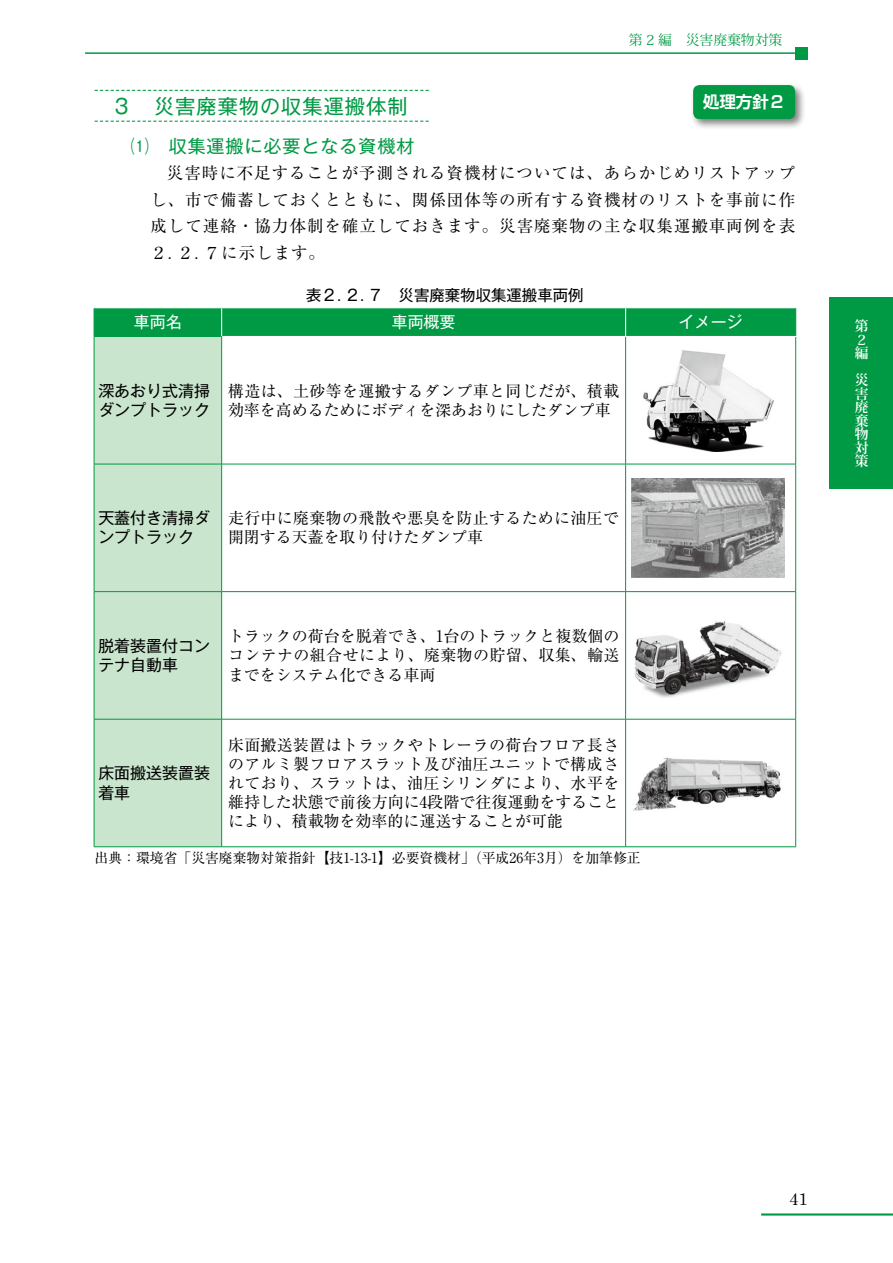
<style>
.page{position:relative;width:893px;height:1263px;background:#fff}
.page>*{position:absolute;margin:0;border:0;box-sizing:border-box;transform-origin:0 0}
.t1{font:20.25px "Gothic MB101 Pro";letter-spacing:.05em;color:#094}
.t2{font:18px "Gothic MB101 Pro";letter-spacing:.05em;color:#094}
.t3{font:16.95px "Century";color:#000}
.t4{font:16.5px/26.5px "Ryumin Pr 6";letter-spacing:.06em;color:#000;text-align:justify}
.t5{font:700 16.5px "Shin Go Pr 6 De";color:#fff}
.t6{font:15.9px/19.2px "Ryumin Pr 6";color:#000;text-align:justify}
.t7{font:15.9px/19.2px "Gothic MB101 Pro";color:#000}
.t8{font:15.9px/19.2px "Ryumin Pr 6";letter-spacing:.025em;color:#000}
.t9{font:15.9px "Gothic MB101 Pro";color:#fff}
.t10{font:15.45px "Gothic MB101 Pro";color:#000}
.t11{font:13.8px "Ryumin Pr 6";color:#000}
.t12{font:13.8px "Koz Min Pr 6 N";color:#094}
.t13{font:700 13.8px/13.5px "Koz Min Pr 6 N";color:#fff}
</style>
<div class="page">
<hr style="left:85px;top:52px;width:723px;height:2px;background:#094">
<div style="left:795px;top:47px;width:13px;height:13px;background:#094"></div>
<hr style="left:761px;top:1213px;width:132px;height:2px;background:#094">
<div style="left:829px;top:298px;width:64px;height:191px;background:#094"></div>
<svg style="left:95px;top:121px;width:334px;height:1px"></svg>
<svg style="left:95px;top:90px;width:334px;height:1px"></svg>
<div style="left:95px;top:337px;width:126px;height:509px;background:#cae5cd"></div>
<hr style="left:625px;top:337px;width:1px;height:127px;background:#094">
<hr style="left:94px;top:464px;width:128px;height:1px;background:#094">
<hr style="left:222px;top:464px;width:404px;height:1px;background:#094">
<hr style="left:626px;top:464px;width:170px;height:1px;background:#094">
<hr style="left:625px;top:464px;width:1px;height:127px;background:#094">
<hr style="left:94px;top:591px;width:128px;height:1px;background:#094">
<hr style="left:222px;top:591px;width:404px;height:1px;background:#094">
<hr style="left:626px;top:591px;width:170px;height:1px;background:#094">
<hr style="left:625px;top:592px;width:1px;height:127px;background:#094">
<hr style="left:94px;top:719px;width:128px;height:1px;background:#094">
<hr style="left:222px;top:719px;width:404px;height:1px;background:#094">
<hr style="left:626px;top:719px;width:170px;height:1px;background:#094">
<hr style="left:625px;top:719px;width:1px;height:127px;background:#094">
<hr style="left:222px;top:846px;width:404px;height:1px;background:#094">
<hr style="left:626px;top:846px;width:170px;height:1px;background:#094">
<hr style="left:795px;top:337px;width:1px;height:127px;background:#094">
<hr style="left:795px;top:464px;width:1px;height:127px;background:#094">
<hr style="left:795px;top:592px;width:1px;height:127px;background:#094">
<hr style="left:795px;top:719px;width:1px;height:127px;background:#094">
<svg style="left:94px;top:308px;width:702px;height:28px;background:#039a46"></svg>
<hr style="left:94px;top:336px;width:128px;height:1px;background:#094">
<hr style="left:94px;top:337px;width:1px;height:127px;background:#094">
<hr style="left:221px;top:337px;width:1px;height:127px;background:#094">
<hr style="left:94px;top:464px;width:1px;height:127px;background:#094">
<hr style="left:221px;top:464px;width:1px;height:127px;background:#094">
<hr style="left:94px;top:592px;width:1px;height:127px;background:#094">
<hr style="left:221px;top:592px;width:1px;height:127px;background:#094">
<hr style="left:94px;top:719px;width:1px;height:127px;background:#094">
<hr style="left:221px;top:719px;width:1px;height:127px;background:#094">
<hr style="left:94px;top:846px;width:128px;height:1px;background:#094">
<div style="left:690px;top:82px;width:117px;height:49px;background:#000;opacity:.5"></div>
<div style="left:693px;top:85px;width:102px;height:34px;background:#094;border-radius:6px"></div>
<img style="left:643px;top:350px;width:131px;height:101px">
<img style="left:631px;top:478px;width:153px;height:100px">
<img style="left:634px;top:621px;width:148px;height:77px">
<img style="left:633px;top:757px;width:148px;height:54px">
<p class="t12" style="left:629px;top:33px;width:155px">第 2 編　災害廃棄物対策</p>
<p class="t5" style="left:703px;top:88px;width:84px">処理方針２</p>
<p class="t1" style="left:112px;top:90px;width:319px">３　災害廃棄物の収集運搬体制　</p>
<p class="t2" style="left:131px;top:131px;width:285px">⑴　収集運搬に必要となる資機材</p>
<p class="t4" style="left:150px;top:159px;width:646px;text-indent:16px">災害時に不足することが予測される資機材については、あらかじめリストアップし、市で備蓄しておくとともに、関係団体等の所有する資機材のリストを事前に作成して連絡・協力体制を確立しておきます。災害廃棄物の主な収集運搬車両例を表2．2．7に示します。</p>
<p class="t10" style="left:306px;top:282px;width:279px">表2．2．7　災害廃棄物収集運搬車両例</p>
<p class="t9" style="left:134px;top:309px;width:49px">車両名</p>
<p class="t9" style="left:392px;top:309px;width:65px">車両概要</p>
<p class="t9" style="left:679px;top:309px;width:65px">イメージ</p>
<p class="t7" style="left:98px;top:379px;width:113px">深あおり式清掃ダンプトラック</p>
<p class="t6" style="left:228px;top:380px;width:393px">構造は、土砂等を運搬するダンプ車と同じだが、積載効率を高めるためにボディを深あおりにしたダンプ車</p>
<p class="t7" style="left:98px;top:506px;width:113px">天蓋付き清掃ダンプトラック</p>
<p class="t8" style="left:228px;top:508px;width:393px">走行中に廃棄物の飛散や悪臭を防止するために油圧で開閉する天蓋を取り付けたダンプ車</p>
<p class="t7" style="left:98px;top:634px;width:113px">脱着装置付コンテナ自動車</p>
<p class="t6" style="left:228px;top:626px;width:393px">トラックの荷台を脱着でき、1台のトラックと複数個のコンテナの組合せにより、廃棄物の貯留、収集、輸送までをシステム化できる車両</p>
<p class="t6" style="left:228px;top:734px;width:393px">床面搬送装置はトラックやトレーラの荷台フロア長さのアルミ製フロアスラット及び油圧ユニットで構成されており、スラットは、油圧シリンダにより、水平を維持した状態で前後方向に4段階で往復運動をすることにより、積載物を効率的に運送することが可能</p>
<p class="t11" style="left:95px;top:847px;width:548px">出典：環境省「災害廃棄物対策指針【技1-13-1】必要資機材」（平成26年3月）を加筆修正</p>
<p class="t7" style="left:98px;top:762px;width:113px">床面搬送装置装着車</p>
<p class="t13" style="left:855px;top:320px;width:15px">第<br>２編</p>
<p class="t13" style="left:855px;top:374px;width:15px;text-align:justify">災害廃棄物対策</p>
<p class="t3" style="left:789px;top:1185px;width:20px">41</p>
</div>
